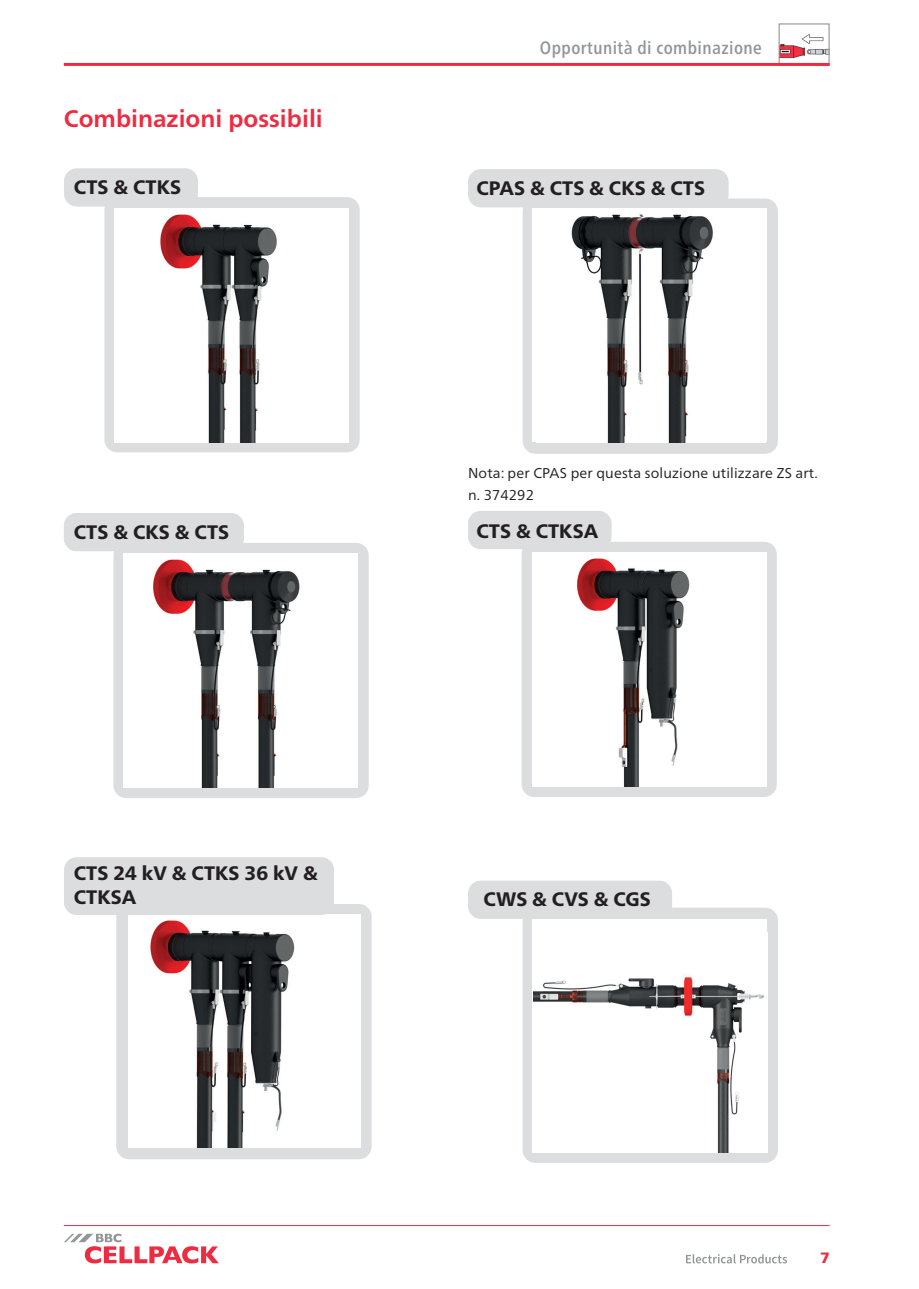
<style>
.page{position:relative;width:919px;height:1289px;background:#fff}
.page>*{position:absolute;margin:0;border:0;box-sizing:border-box;transform-origin:0 0}
.t1{font:700 24px "Frutiger Neue LTW1 G";color:#ed2c42}
.t2{font:800 19.5px/23.4px "Frutiger Neue LTW1 G";color:#231f20}
.t3{font:500 condensed 18px "Frutiger Neue LTW1 G";letter-spacing:.025em;color:#939598}
.t4{font:900 15px "Frutiger Neue LTW1 G";color:#ed2c42}
.t5{font:14.25px/22.5px "Frutiger Neue LTW1 G";letter-spacing:.01em;color:#231f20}
</style>
<div class="page">
<img style="left:780px;top:34px;width:47px;height:29px">
<div style="left:778px;top:23px;width:51px;height:43px;border:1px solid #939598"></div>
<svg style="left:64px;top:1233px;width:155px;height:30px"></svg>
<svg style="left:686px;top:1254px;width:101px;height:9px"></svg>
<hr style="left:64px;top:1225px;width:765px;height:1px;background:#ed2c42">
<hr style="left:64px;top:63px;width:765px;height:3px;background:#ed2c42">
<div style="left:104px;top:197px;width:255px;height:255px;background:#dcdddf;border-radius:13px"></div>
<div style="left:522px;top:198px;width:255px;height:256px;background:#dcdddf;border-radius:13px"></div>
<div style="left:113px;top:543px;width:256px;height:255px;background:#dcdddf;border-radius:13px"></div>
<div style="left:521px;top:542px;width:255px;height:255px;background:#dcdddf;border-radius:13px"></div>
<div style="left:116px;top:904px;width:255px;height:255px;background:#dcdddf;border-radius:13px"></div>
<div style="left:522px;top:907px;width:255px;height:255px;background:#dcdddf;border-radius:13px"></div>
<img style="left:123px;top:553px;width:234px;height:234px">
<img style="left:532px;top:552px;width:234px;height:234px">
<img style="left:128px;top:915px;width:233px;height:232px">
<div style="left:532px;top:918px;width:234px;height:234px;background:#fff"></div>
<div style="left:532px;top:208px;width:234px;height:234px;background:#fff"></div>
<img style="left:571px;top:214px;width:142px;height:228px">
<img style="left:115px;top:208px;width:234px;height:234px">
<img style="left:533px;top:932px;width:234px;height:220px">
<div style="left:64px;top:168px;width:134px;height:38px;background:#dcdddf;border-radius:13px"></div>
<div style="left:468px;top:169px;width:260px;height:38px;background:#dcdddf;border-radius:13px"></div>
<div style="left:64px;top:513px;width:180px;height:38px;background:#dcdddf;border-radius:13px"></div>
<div style="left:64px;top:857px;width:270px;height:58px;background:#dcdddf;border-radius:13px"></div>
<div style="left:468px;top:880px;width:204px;height:38px;background:#dcdddf;border-radius:13px"></div>
<div style="left:468px;top:511px;width:143px;height:38px;background:#dcdddf;border-radius:13px"></div>
<p class="t1" style="left:64px;top:101px;width:260px">Combinazioni possibili</p>
<p class="t3" style="left:540px;top:34px;width:223px">Opportunità di combinazione</p>
<p class="t2" style="left:74px;top:174px;width:109px">CTS &amp; CTKS</p>
<p class="t2" style="left:476px;top:175px;width:230px">CPAS &amp; CTS &amp; CKS &amp; CTS</p>
<p class="t2" style="left:74px;top:519px;width:157px">CTS &amp; CKS &amp; CTS</p>
<p class="t2" style="left:74px;top:860px;width:245px">CTS 24 kV &amp; CTKS 36 kV &amp;<br>CTKSA</p>
<p class="t5" style="left:468px;top:460px;width:351px">Nota: per CPAS per questa soluzione utilizzare ZS art. n. 374292</p>
<p class="t2" style="left:476px;top:518px;width:123px">CTS &amp; CTKSA</p>
<p class="t2" style="left:483px;top:886px;width:169px">CWS &amp; CVS &amp; CGS</p>
<p class="t4" style="left:820px;top:1246px;width:11px">7</p>
</div>
